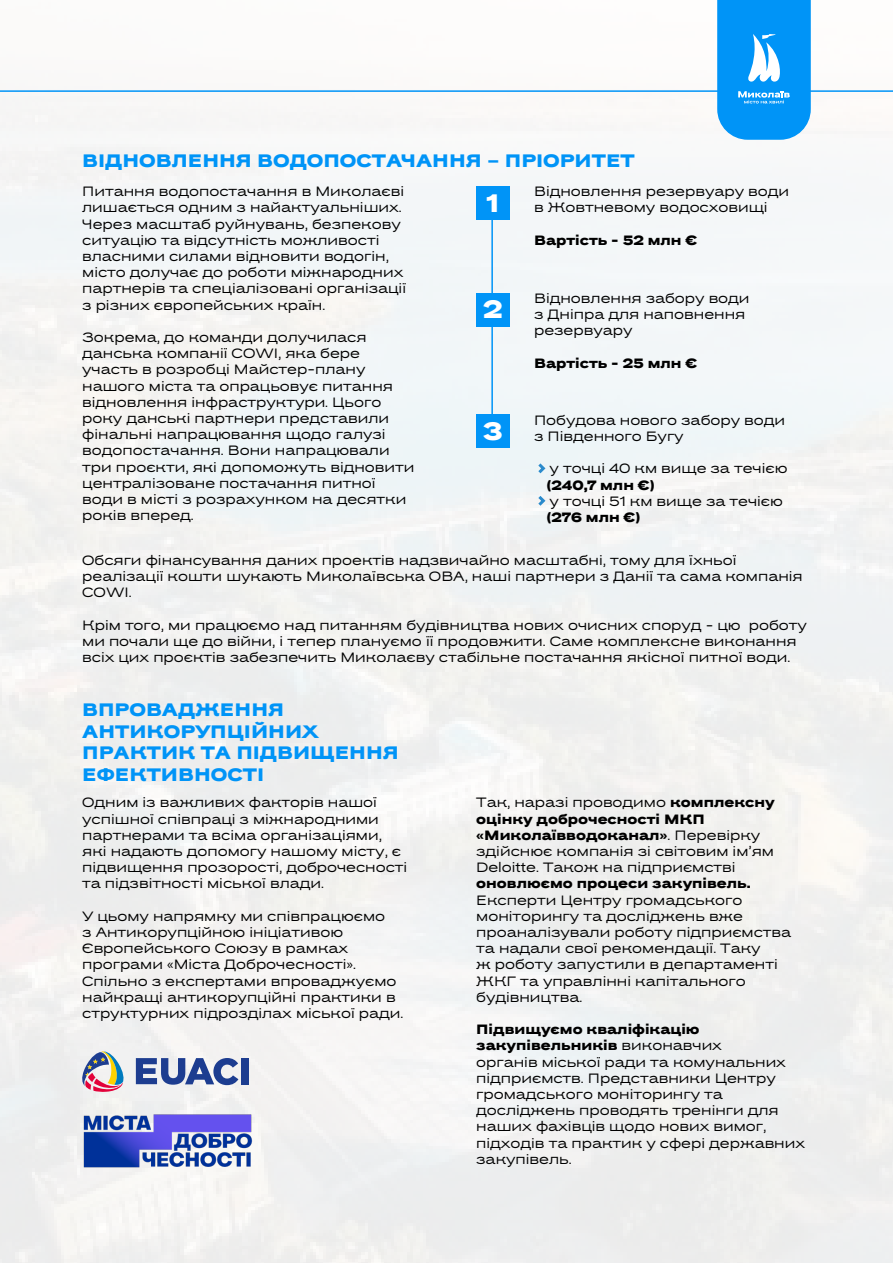
<style>
.page{position:relative;width:893px;height:1263px;background:#fff}
.page>*{position:absolute;margin:0;border:0;box-sizing:border-box;transform-origin:0 0}
.t1{font:800 25.2px "Rock Star";color:#fff}
.t2{font:800 18px/21.6px "Rock Star";color:#0094f7}
.t3{font:13.5px/16.2px "Rock Star";color:#000}
.t4{font:800 13.5px "Rock Star";color:#000}
.s1{font-weight:800}
</style>
<div class="page">
<div style="left:0;top:106px;width:893px;height:1157px;background:#f2f3f2"></div>
<hr style="left:0;top:90px;width:893px;height:2px;background:#0094f7">
<svg style="left:716px;top:0;width:95px;height:140px;background:#20a1f7"></svg>
<hr style="left:491px;top:216px;width:2px;height:232px;background:#0094f7">
<svg style="left:535px;top:460px;width:13px;height:16px"></svg>
<svg style="left:535px;top:493px;width:13px;height:16px"></svg>
<div style="left:476px;top:186px;width:34px;height:33px;background:#0094f7"></div>
<div style="left:476px;top:293px;width:34px;height:33px;background:#0094f7"></div>
<div style="left:476px;top:415px;width:34px;height:33px;background:#0094f7"></div>
<svg style="left:80px;top:1051px;width:44px;height:41px"></svg>
<svg style="left:136px;top:1058px;width:102px;height:27px"></svg>
<div style="left:241px;top:1058px;width:7px;height:26px;background:#1d3d90"></div>
<img style="left:82px;top:1112px;width:171px;height:60px">
<h2 class="t2" style="left:82px;top:149px;width:554px">ВІДНОВЛЕННЯ ВОДОПОСТАЧАННЯ – ПРІОРИТЕТ</h2>
<p class="t3" style="left:82px;top:183px;width:325px">Питання водопостачання в Миколаєві лишається одним з найактуальніших.<br>Через масштаб руйнувань, безпекову ситуацію та відсутність можливості власними силами відновити водогін, місто долучає до роботи міжнародних партнерів та спеціалізовані організації з різних європейських країн.</p>
<p class="t3" style="left:82px;top:329px;width:334px">Зокрема, до команди долучилася данська компанії COWI, яка бере участь в розробці Майстер-плану нашого міста та опрацьовує питання відновлення інфраструктури. Цього року данські партнери представили фінальні напрацювання щодо галузі водопостачання. Вони напрацювали три проєкти, які допоможуть відновити централізоване постачання питної води в місті з розрахунком на десятки років вперед.</p>
<p class="t3" style="left:534px;top:183px;width:256px">Відновлення резервуару води в Жовтневому водосховищі</p>
<p class="t4" style="left:534px;top:231px;width:165px">Вартість - 52 млн €</p>
<h1 class="t1" style="left:486px;top:186px;width:14px">1</h1>
<p class="t3" style="left:534px;top:290px;width:217px">Відновлення забору води з Дніпра для наповнення резервуару</p>
<p class="t4" style="left:534px;top:354px;width:165px">Вартість - 25 млн €</p>
<h1 class="t1" style="left:483px;top:293px;width:21px">2</h1>
<p class="t3" style="left:534px;top:412px;width:252px">Побудова нового забору води з Південного Бугу</p>
<p class="t3" style="left:550px;top:461px;width:239px">у точці 40 км вище за течією</p>
<p class="t4" style="left:547px;top:476px;width:109px">(240,7 млн €)</p>
<p class="t3" style="left:550px;top:493px;width:235px">у точці 51 км вище за течією</p>
<p class="t4" style="left:547px;top:508px;width:95px">(276 млн €)</p>
<h1 class="t1" style="left:483px;top:414px;width:21px">3</h1>
<p class="t3" style="left:82px;top:552px;width:722px">Обсяги фінансування даних проектів надзвичайно масштабні, тому для їхньої реалізації кошти шукають Миколаївська ОВА, наші партнери з Данії та сама компанія<br>COWI.</p>
<p class="t3" style="left:82px;top:617px;width:726px">Крім того, ми працюємо над питанням будівництва нових очисних споруд - цю роботу ми почали ще до війни, і тепер плануємо її продовжити. Саме комплексне виконання всіх цих проєктів забезпечить Миколаєву стабільне постачання якісної питної води.</p>
<h2 class="t2" style="left:82px;top:699px;width:318px">ВПРОВАДЖЕННЯ<br>АНТИКОРУПЦІЙНИХ<br>ПРАКТИК ТА ПІДВИЩЕННЯ<br>ЕФЕКТИВНОСТІ</h2>
<p class="t3" style="left:82px;top:795px;width:327px">Одним із важливих факторів нашої успішної співпраці з міжнародними партнерами та всіма організаціями, які надають допомогу нашому місту, є підвищення прозорості, доброчесності та підзвітності міської влади.</p>
<p class="t3" style="left:82px;top:908px;width:323px">У цьому напрямку ми співпрацюємо<br>з Антикорупційною ініціативою Європейського Союзу в рамках програми «Міста Доброчесності».<br>Спільно з експертами впроваджуємо найкращі антикорупційні практики в структурних підрозділах міської ради.</p>
<p class="t3" style="left:476px;top:795px;width:300px">Так, наразі проводимо <span class="s1">комплексну оцінку доброчесності МКП «Миколаївводоканал»</span>. Перевірку здійснює компанія зі світовим ім’ям<br>Deloitte. Також на підприємстві</p>
<p class="t4" style="left:476px;top:874px;width:276px">оновлюємо процеси закупівель.</p>
<p class="t3" style="left:476px;top:892px;width:316px">Експерти Центру громадського моніторингу та досліджень вже проаналізували роботу підприємства та надали свої рекомендації. Таку<br>ж роботу запустили в департаменті<br>ЖКГ та управлінні капітального будівництва.</p>
<p class="t3" style="left:476px;top:1021px;width:330px"><span class="s1">Підвищуємо кваліфікацію закупівельників</span> виконавчих<br>органів міської ради та комунальних підприємств. Представники Центру громадського моніторингу та досліджень проводять тренінги для наших фахівців щодо нових вимог, підходів та практик у сфері державних закупівель.</p>
</div>
